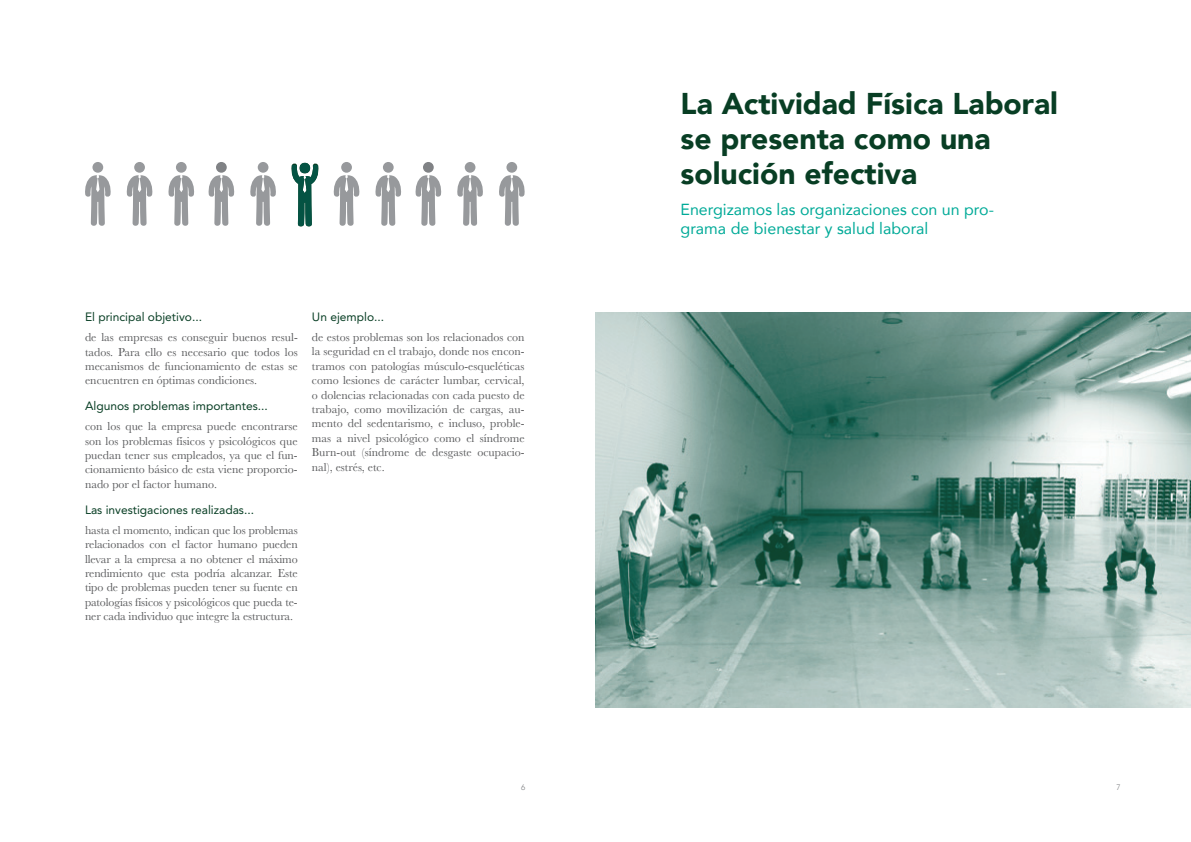
<style>
.page{position:relative;width:1191px;height:842px;background:#fff}
.page>*{position:absolute;margin:0;border:0;box-sizing:border-box;transform-origin:0 0}
.t1{font:900 30px/35px "Avenir";color:#083e24}
.t2{font:16px/19.2px "Avenir";color:#00aa98}
.t3{font:12px/14.4px "Baskerville";color:#57585a;text-align:justify}
.t4{font:12px "Avenir LT Std";color:#083e24}
.t5{font:300 8px "Avenir";color:#7e8083}
</style>
<div class="page">
<svg style="left:291px;top:163px;width:28px;height:64px"></svg>
<div style="left:299px;top:163px;width:11px;height:10px;background:#095343;border-radius:50%"></div>
<div style="left:300px;top:163px;width:10px;height:10px;background:#045343;border-radius:5px"></div>
<svg style="left:208px;top:175px;width:27px;height:51px"></svg>
<div style="left:216px;top:162px;width:11px;height:11px;background:#808285;border-radius:50%"></div>
<svg style="left:250px;top:175px;width:26px;height:51px"></svg>
<div style="left:258px;top:162px;width:10px;height:11px;background:#97999c;border-radius:50%"></div>
<svg style="left:333px;top:175px;width:27px;height:51px"></svg>
<div style="left:341px;top:162px;width:11px;height:11px;background:#97999c;border-radius:50%"></div>
<svg style="left:375px;top:175px;width:26px;height:51px"></svg>
<div style="left:383px;top:162px;width:11px;height:11px;background:#97999c;border-radius:50%"></div>
<svg style="left:415px;top:175px;width:27px;height:51px"></svg>
<div style="left:423px;top:162px;width:11px;height:11px;background:#808285;border-radius:50%"></div>
<svg style="left:457px;top:175px;width:26px;height:51px"></svg>
<div style="left:465px;top:162px;width:10px;height:11px;background:#97999c;border-radius:50%"></div>
<svg style="left:126px;top:175px;width:27px;height:51px"></svg>
<svg style="left:85px;top:175px;width:26px;height:51px"></svg>
<div style="left:134px;top:162px;width:11px;height:11px;background:#97999c;border-radius:50%"></div>
<div style="left:92px;top:162px;width:11px;height:11px;background:#97999c;border-radius:50%"></div>
<svg style="left:168px;top:175px;width:26px;height:51px"></svg>
<div style="left:176px;top:162px;width:11px;height:11px;background:#97999c;border-radius:50%"></div>
<svg style="left:499px;top:175px;width:26px;height:51px"></svg>
<div style="left:506px;top:162px;width:11px;height:11px;background:#97999c;border-radius:50%"></div>
<img style="left:595px;top:313px;width:596px;height:394px">
<p class="t4" style="left:85px;top:310px;width:118px">El principal objetivo...</p>
<p class="t3" style="left:85px;top:330px;width:214px">de las empresas es conseguir buenos resul&shy;tados. Para ello es necesario que todos los mecanismos de funcionamiento de estas se encuentren en óptimas condiciones.</p>
<p class="t4" style="left:85px;top:399px;width:184px">Algunos problemas importantes...</p>
<p class="t3" style="left:85px;top:419px;width:214px">con los que la empresa puede encontrarse son los problemas físicos y psicológicos que puedan tener sus empleados, ya que el fun&shy;cionamiento básico de esta viene proporcio&shy;nado por el factor humano.</p>
<p class="t4" style="left:85px;top:502px;width:170px">Las investigaciones realizadas...</p>
<p class="t3" style="left:85px;top:523px;width:214px">hasta el momento, indican que los problemas relacionados con el factor humano pueden llevar a la empresa a no obtener el máximo rendimiento que esta podría alcanzar. Este tipo de problemas pueden tener su fuente en patologías físicos y psicológicos que pueda te&shy;ner cada individuo que integre la estructura.</p>
<p class="t4" style="left:312px;top:310px;width:74px">Un ejemplo...</p>
<p class="t3" style="left:312px;top:330px;width:214px">de estos problemas son los relacionados con la seguridad en el trabajo, donde nos encon&shy;tramos con patologías músculo-esqueléticas como lesiones de carácter lumbar, cervical, o dolencias relacionadas con cada puesto de trabajo, como movilización de cargas, au&shy;mento del sedentarismo, e incluso, proble&shy;mas a nivel psicológico como el síndrome Burn-out (síndrome de desgaste ocupacio&shy;nal), estrés, etc.</p>
<h1 class="t1" style="left:680px;top:85px;width:379px">La Actividad Física Laboral se presenta como una solución efectiva</h1>
<h2 class="t2" style="left:680px;top:200px;width:315px">Energizamos las organizaciones con un pro&shy;grama de bienestar y salud laboral</h2>
<p class="t5" style="left:521px;top:783px;width:6px">6</p>
<p class="t5" style="left:1116px;top:783px;width:6px">7</p>
</div>
